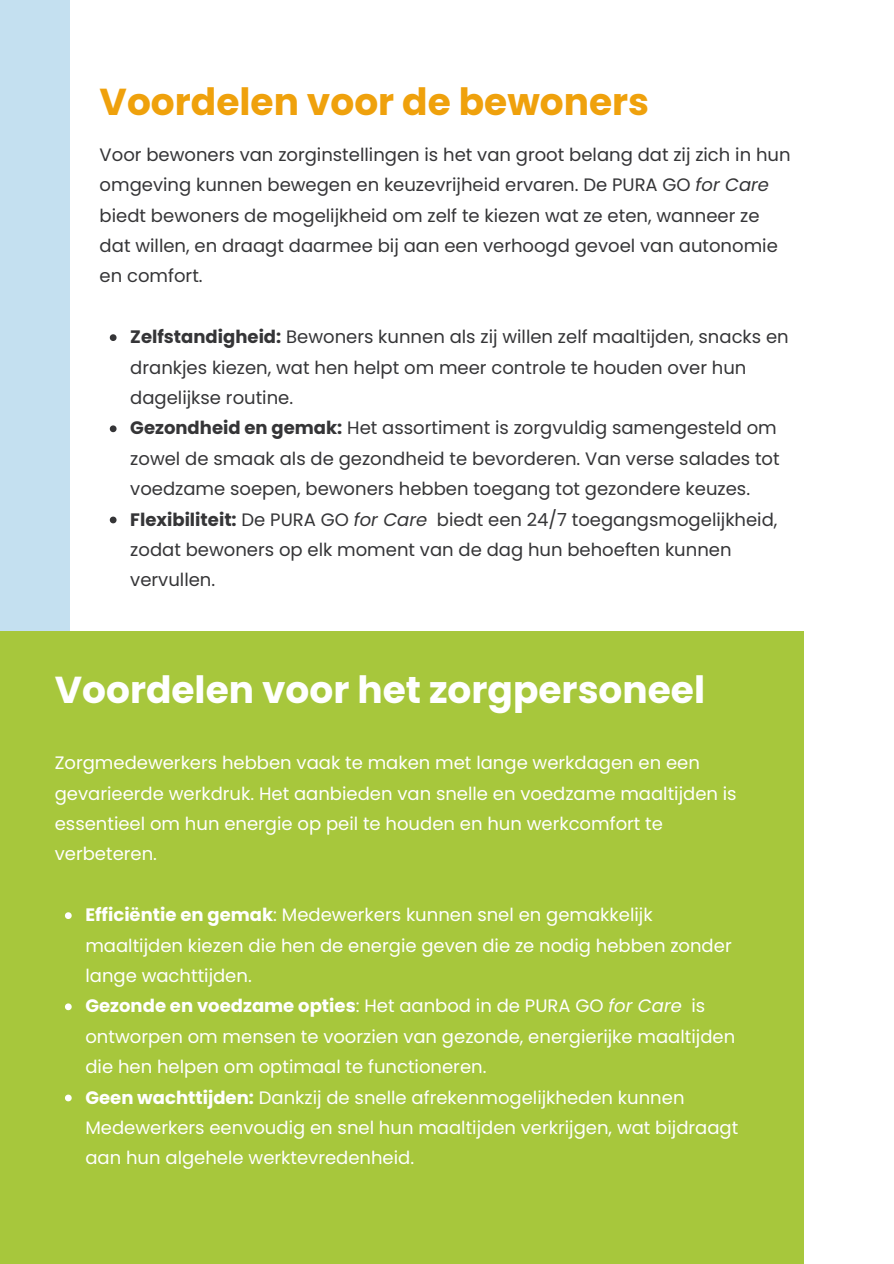
<style>
.page{position:relative;width:894px;height:1264px;background:#fff}
.page>*{position:absolute;margin:0;border:0;box-sizing:border-box;transform-origin:0 0}
.t1{font:700 37.5px "Poppins";color:#fff}
.t2{font:700 37.5px "Poppins";color:#efa10c}
.t3{font:18px/30.3px "Poppins";color:#353537}
.t4{font:18px/30.3px "Poppins";color:#fff}
.s1{font-style:italic}
.s2{font-weight:700}
</style>
<div class="page">
<div style="left:0;top:0;width:70px;height:1263px;background:#c4e0f0"></div>
<svg style="left:110px;top:334px;width:6px;height:7px"></svg>
<svg style="left:110px;top:425px;width:6px;height:7px"></svg>
<svg style="left:110px;top:516px;width:6px;height:7px"></svg>
<div style="left:0;top:631px;width:804px;height:632px;background:#a7c73c"></div>
<svg style="left:65px;top:912px;width:7px;height:7px"></svg>
<svg style="left:65px;top:1003px;width:7px;height:7px"></svg>
<svg style="left:65px;top:1094px;width:7px;height:7px"></svg>
<h1 class="t2" style="left:100px;top:76px;width:551px">Voordelen voor de bewoners</h1>
<p class="t3" style="left:100px;top:139px;width:692px">Voor bewoners van zorginstellingen is het van groot belang dat zij zich in hun omgeving kunnen bewegen en keuzevrijheid ervaren. De PURA GO <span class="s1">for Care </span>biedt bewoners de mogelijkheid om zelf te kiezen wat ze eten, wanneer ze dat willen, en draagt daarmee bij aan een verhoogd gevoel van autonomie en comfort.</p>
<p class="t3" style="left:130px;top:322px;width:659px"><span class="s2">Zelfstandigheid:</span> Bewoners kunnen als zij willen zelf maaltijden, snacks en drankjes kiezen, wat hen helpt om meer controle te houden over hun dagelijkse routine.</p>
<p class="t3" style="left:130px;top:413px;width:650px"><span class="s2">Gezondheid en gemak:</span> Het assortiment is zorgvuldig samengesteld om zowel de smaak als de gezondheid te bevorderen. Van verse salades tot voedzame soepen, bewoners hebben toegang tot gezondere keuzes.</p>
<p class="t3" style="left:130px;top:504px;width:648px"><span class="s2">Flexibiliteit:</span> De PURA GO <span class="s1">for Care</span> biedt een 24/7 toegangsmogelijkheid, zodat bewoners op elk moment van de dag hun behoeften kunnen vervullen.</p>
<h1 class="t1" style="left:55px;top:663px;width:651px">Voordelen voor het zorgpersoneel</h1>
<p class="t4" style="left:55px;top:747px;width:683px">Zorgmedewerkers hebben vaak te maken met lange werkdagen en een gevarieerde werkdruk. Het aanbieden van snelle en voedzame maaltijden is essentieel om hun energie op peil te houden en hun werkcomfort te verbeteren.</p>
<p class="t4" style="left:85px;top:899px;width:647px"><span class="s2">Efficiëntie en gemak</span>: Medewerkers kunnen snel en gemakkelijk maaltijden kiezen die hen de energie geven die ze nodig hebben zonder lange wachttijden.</p>
<p class="t4" style="left:85px;top:990px;width:651px"><span class="s2">Gezonde en voedzame opties</span>: Het aanbod in de PURA GO <span class="s1">for Care</span> is ontworpen om mensen te voorzien van gezonde, energierijke maaltijden die hen helpen om optimaal te functioneren.</p>
<p class="t4" style="left:85px;top:1082px;width:654px"><span class="s2">Geen wachttijden:</span> Dankzij de snelle afrekenmogelijkheden kunnen<br>Medewerkers eenvoudig en snel hun maaltijden verkrijgen, wat bijdraagt aan hun algehele werktevredenheid.</p>
</div>
